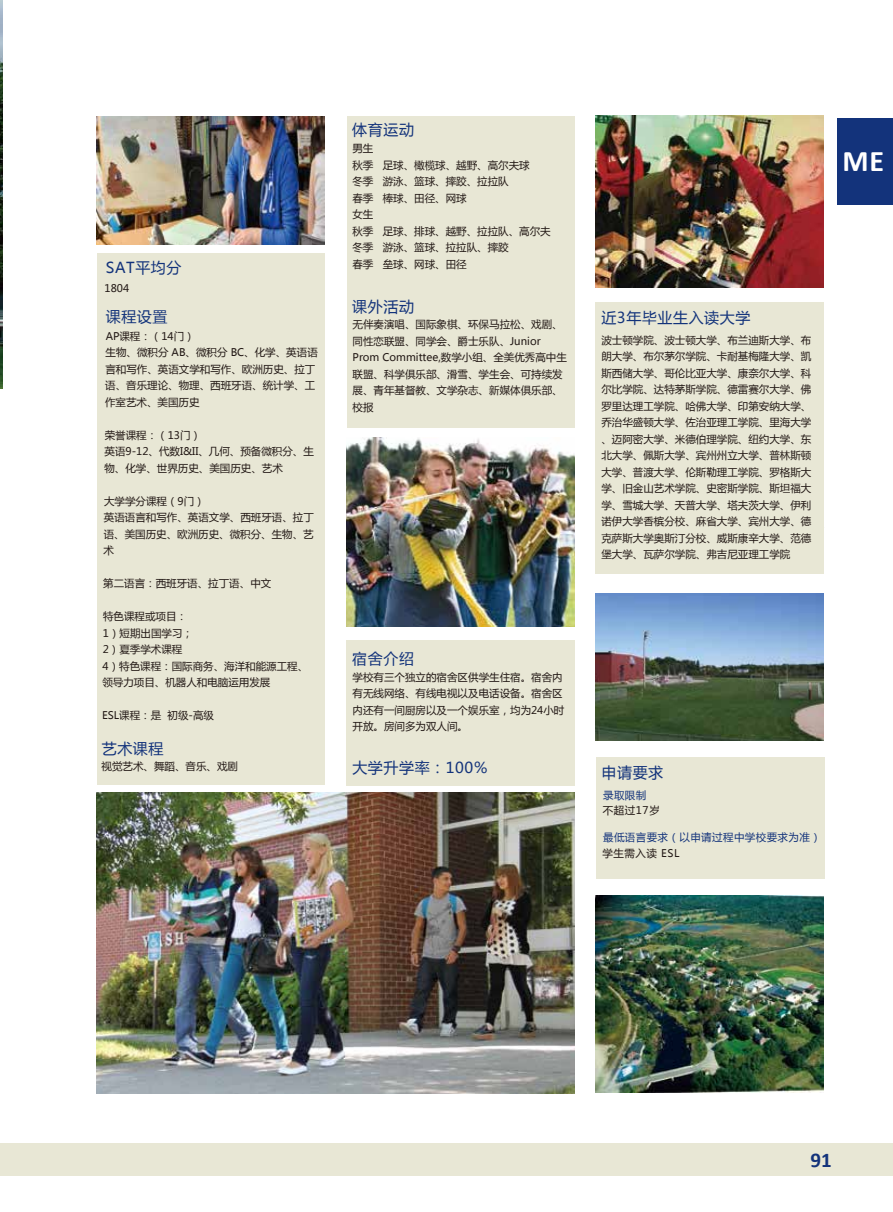
<style>
.page{position:relative;width:893px;height:1212px;background:#fff}
.page>*{position:absolute;margin:0;border:0;box-sizing:border-box;transform-origin:0 0}
.t1{font:700 30px "Calibri";color:#fff}
.t2{font:700 21px "Calibri";color:#13337b}
.t3{font:15px "Microsoft Ya Hei";letter-spacing:.04em;color:#13337b}
.t4{font:10.5px/16.5px "Microsoft Ya Hei";color:#221815}
.t5{font:10.5px "Microsoft Ya Hei";letter-spacing:.04em;color:#13337b}
.t6{font:10.5px "Microsoft Ya Hei";letter-spacing:.05em;color:#221815}
</style>
<div class="page">
<div style="left:596px;top:302px;width:228px;height:272px;background:#e8e7d5"></div>
<div style="left:97px;top:254px;width:228px;height:531px;background:#e8e7d5"></div>
<div style="left:596px;top:757px;width:228px;height:122px;background:#e8e7d5"></div>
<div style="left:346px;top:640px;width:229px;height:145px;background:#e8e7d5"></div>
<div style="left:347px;top:116px;width:228px;height:311px;background:#e8e7d5"></div>
<img style="left:0;top:0;width:3px;height:389px">
<div style="left:0;top:1143px;width:893px;height:33px;background:#e8e7d5"></div>
<div style="left:837px;top:118px;width:56px;height:87px;background:#13337b"></div>
<img style="left:346px;top:438px;width:228px;height:189px">
<img style="left:97px;top:792px;width:477px;height:301px">
<img style="left:596px;top:116px;width:228px;height:172px">
<img style="left:596px;top:593px;width:228px;height:148px">
<img style="left:97px;top:117px;width:228px;height:127px">
<img style="left:595px;top:895px;width:229px;height:197px">
<h3 class="t3" style="left:106px;top:258px;width:77px">SAT平均分</h3>
<p class="t4" style="left:105px;top:280px;width:26px">1804</p>
<h3 class="t3" style="left:352px;top:119px;width:63px">体育运动</h3>
<p class="t4" style="left:352px;top:140px;width:200px">男生<br>秋季 足球、橄榄球、越野、高尔夫球<br>冬季 游泳、篮球、摔跤、拉拉队<br>春季 棒球、田径、网球<br>女生<br>秋季 足球、排球、越野、拉拉队、高尔夫冬季 游泳、篮球、拉拉队、摔跤<br>春季 垒球、网球、田径</p>
<h3 class="t3" style="left:352px;top:296px;width:63px">课外活动</h3>
<h3 class="t3" style="left:106px;top:306px;width:63px">课程设置</h3>
<p class="t4" style="left:105px;top:327px;width:214px">AP课程：（14门）<br>生物、微积分 AB、微积分 BC、化学、英语语言和写作、英语文学和写作、欧洲历史、拉丁语、音乐理论、物理、西班牙语、统计学、工作室艺术、美国历史</p>
<p class="t4" style="left:104px;top:426px;width:211px">荣誉课程：（13门）<br>英语9-12、代数I&amp;II、几何、预备微积分、生物、化学、世界历史、美国历史、艺术</p>
<p class="t4" style="left:104px;top:492px;width:212px">大学学分课程（9门）<br>英语语言和写作、英语文学、西班牙语、拉丁语、美国历史、欧洲历史、微积分、生物、艺术</p>
<p class="t4" style="left:103px;top:575px;width:169px">第二语言：西班牙语、拉丁语、中文</p>
<p class="t4" style="left:102px;top:608px;width:207px">特色课程或项目：<br>1）短期出国学习；<br>2）夏季学术课程<br>4）特色课程：国际商务、海洋和能源工程、领导力项目、机器人和电脑运用发展</p>
<p class="t4" style="left:102px;top:707px;width:113px">ESL课程：是 初级-高级</p>
<h3 class="t3" style="left:102px;top:738px;width:63px">艺术课程</h3>
<p class="t4" style="left:102px;top:758px;width:138px">视觉艺术、舞蹈、音乐、戏剧</p>
<h3 class="t3" style="left:352px;top:757px;width:136px">大学升学率：100%</h3>
<p class="t4" style="left:353px;top:316px;width:216px">无伴奏演唱、国际象棋、环保马拉松、戏剧、同性恋联盟、同学会、爵士乐队、Junior<br>Prom Committee,数学小组、全美优秀高中生联盟、科学俱乐部、滑雪、学生会、可持续发展、青年基督教、文学杂志、新媒体俱乐部、校报</p>
<h3 class="t3" style="left:352px;top:648px;width:63px">宿舍介绍</h3>
<p class="t4" style="left:353px;top:668px;width:213px">学校有三个独立的宿舍区供学生住宿。宿舍内有无线网络、有线电视以及电话设备。宿舍区内还有一间厨房以及一个娱乐室，均为24小时开放。房间多为双人间。</p>
<h1 class="t1" style="left:842px;top:140px;width:43px">ME</h1>
<h3 class="t3" style="left:601px;top:307px;width:151px">近3年毕业生入读大学</h3>
<p class="t4" style="left:601px;top:331px;width:211px;text-align:justify">波士顿学院、波士顿大学、布兰迪斯大学、布朗大学、布尔茅尔学院、卡耐基梅隆大学、凯斯西储大学、哥伦比亚大学、康奈尔大学、科尔比学院、达特茅斯学院、德雷赛尔大学、佛罗里达理工学院、哈佛大学、印第安纳大学、乔治华盛顿大学、佐治亚理工学院、里海大学、迈阿密大学、米德伯理学院、纽约大学、东北大学、佩斯大学、宾州州立大学、普林斯顿大学、普渡大学、伦斯勒理工学院、罗格斯大学、旧金山艺术学院、史密斯学院、斯坦福大学、雪城大学、天普大学、塔夫茨大学、伊利诺伊大学香槟分校、麻省大学、宾州大学、德克萨斯大学奥斯汀分校、威斯康辛大学、范德堡大学、瓦萨尔学院、弗吉尼亚理工学院</p>
<h3 class="t3" style="left:601px;top:762px;width:63px">申请要求</h3>
<p class="t5" style="left:603px;top:788px;width:45px">录取限制</p>
<p class="t5" style="left:603px;top:830px;width:219px">最低语言要求（以申请过程中学校要求为准）</p>
<p class="t6" style="left:602px;top:846px;width:79px">学生需入读 ESL</p>
<p class="t4" style="left:603px;top:802px;width:58px">不超过17岁</p>
<h2 class="t2" style="left:810px;top:1145px;width:23px">91</h2>
</div>
